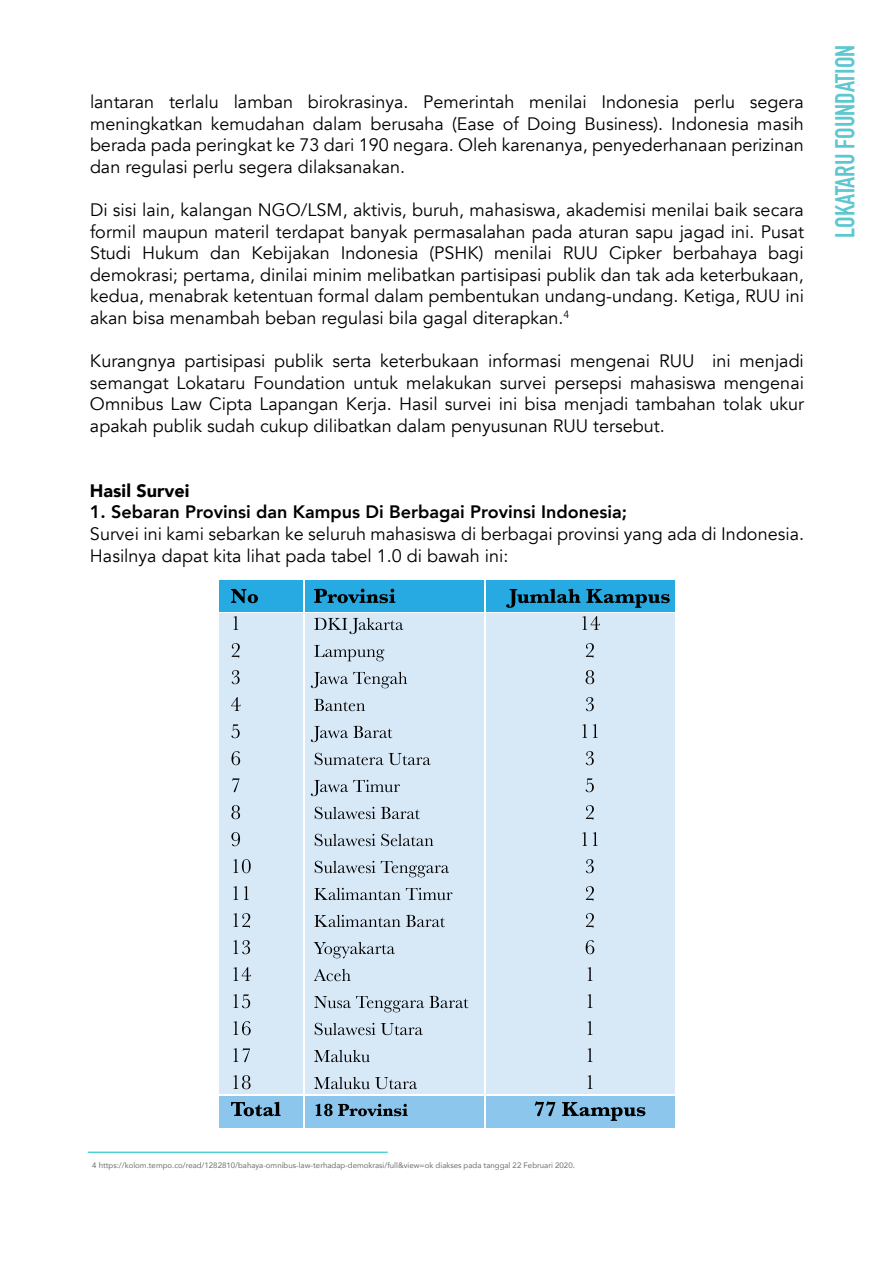
<style>
.page{position:relative;width:894px;height:1263px;background:#fff}
.page>*{position:absolute;margin:0;border:0;box-sizing:border-box;transform-origin:0 0}
.t1{font:700 27px "DIN Condensed";color:#5dc7d1}
.t2{font:18px/21.6px "Avenir";color:#000;text-align:justify}
.t3{font:800 18px "Avenir";color:#000}
.t4{font:900 18px "Avenir";color:#000}
.t5{font:7.8px "Avenir";color:#6e6e70}
</style>
<div class="page">
<div style="left:305px;top:580px;width:179px;height:31px;background:#27aae1"></div>
<div style="left:486px;top:580px;width:188px;height:31px;background:#27aae1"></div>
<div style="left:220px;top:580px;width:83px;height:31px;background:#27aae1"></div>
<div style="left:305px;top:1096px;width:179px;height:31px;background:#8cc6ec"></div>
<div style="left:486px;top:1096px;width:188px;height:31px;background:#8cc6ec"></div>
<div style="left:220px;top:1096px;width:83px;height:31px;background:#8cc6ec"></div>
<div style="left:305px;top:613px;width:179px;height:481px;background:#d7e8f7"></div>
<div style="left:486px;top:613px;width:188px;height:481px;background:#d7e8f7"></div>
<div style="left:220px;top:613px;width:83px;height:481px;background:#d7e8f7"></div>
<svg style="left:314px;top:589px;width:81px;height:14px"></svg>
<svg style="left:314px;top:618px;width:89px;height:16px"></svg>
<svg style="left:314px;top:645px;width:70px;height:16px"></svg>
<svg style="left:311px;top:672px;width:96px;height:16px"></svg>
<svg style="left:314px;top:699px;width:51px;height:12px"></svg>
<svg style="left:311px;top:726px;width:81px;height:16px"></svg>
<svg style="left:315px;top:753px;width:116px;height:12px"></svg>
<svg style="left:311px;top:780px;width:89px;height:16px"></svg>
<svg style="left:315px;top:807px;width:60px;height:12px"></svg>
<svg style="left:381px;top:807px;width:39px;height:12px"></svg>
<svg style="left:315px;top:834px;width:60px;height:12px"></svg>
<svg style="left:381px;top:834px;width:52px;height:12px"></svg>
<svg style="left:315px;top:861px;width:60px;height:12px"></svg>
<svg style="left:381px;top:861px;width:68px;height:16px"></svg>
<svg style="left:314px;top:888px;width:138px;height:12px"></svg>
<svg style="left:314px;top:915px;width:131px;height:12px"></svg>
<svg style="left:314px;top:942px;width:81px;height:16px"></svg>
<svg style="left:314px;top:969px;width:37px;height:12px"></svg>
<svg style="left:314px;top:996px;width:154px;height:16px"></svg>
<svg style="left:315px;top:1023px;width:60px;height:12px"></svg>
<svg style="left:381px;top:1023px;width:42px;height:12px"></svg>
<svg style="left:314px;top:1050px;width:56px;height:12px"></svg>
<svg style="left:314px;top:1077px;width:103px;height:12px"></svg>
<svg style="left:316px;top:1104px;width:92px;height:12px"></svg>
<svg style="left:506px;top:589px;width:164px;height:19px"></svg>
<svg style="left:582px;top:616px;width:18px;height:14px"></svg>
<svg style="left:586px;top:643px;width:8px;height:15px"></svg>
<svg style="left:586px;top:670px;width:8px;height:14px"></svg>
<svg style="left:586px;top:697px;width:8px;height:14px"></svg>
<svg style="left:582px;top:724px;width:5px;height:14px"></svg>
<svg style="left:593px;top:724px;width:5px;height:14px"></svg>
<svg style="left:586px;top:751px;width:8px;height:14px"></svg>
<svg style="left:586px;top:778px;width:8px;height:14px"></svg>
<svg style="left:586px;top:805px;width:8px;height:15px"></svg>
<svg style="left:582px;top:832px;width:5px;height:14px"></svg>
<svg style="left:593px;top:832px;width:5px;height:14px"></svg>
<svg style="left:586px;top:859px;width:8px;height:14px"></svg>
<svg style="left:586px;top:886px;width:8px;height:15px"></svg>
<svg style="left:586px;top:913px;width:8px;height:15px"></svg>
<svg style="left:586px;top:940px;width:8px;height:14px"></svg>
<svg style="left:588px;top:967px;width:4px;height:14px"></svg>
<svg style="left:588px;top:994px;width:4px;height:14px"></svg>
<svg style="left:588px;top:1021px;width:4px;height:14px"></svg>
<svg style="left:588px;top:1048px;width:4px;height:14px"></svg>
<svg style="left:588px;top:1075px;width:4px;height:14px"></svg>
<svg style="left:535px;top:1101px;width:21px;height:15px"></svg>
<svg style="left:562px;top:1102px;width:83px;height:19px"></svg>
<svg style="left:231px;top:589px;width:27px;height:14px"></svg>
<svg style="left:234px;top:616px;width:4px;height:14px"></svg>
<svg style="left:232px;top:643px;width:8px;height:15px"></svg>
<svg style="left:232px;top:670px;width:8px;height:14px"></svg>
<svg style="left:231px;top:697px;width:10px;height:14px"></svg>
<svg style="left:231px;top:724px;width:9px;height:14px"></svg>
<svg style="left:232px;top:751px;width:8px;height:14px"></svg>
<svg style="left:232px;top:778px;width:8px;height:14px"></svg>
<svg style="left:231px;top:805px;width:9px;height:14px"></svg>
<svg style="left:231px;top:832px;width:9px;height:14px"></svg>
<svg style="left:234px;top:859px;width:17px;height:14px"></svg>
<svg style="left:234px;top:886px;width:4px;height:14px"></svg>
<svg style="left:244px;top:886px;width:5px;height:14px"></svg>
<svg style="left:234px;top:913px;width:16px;height:15px"></svg>
<svg style="left:234px;top:940px;width:16px;height:14px"></svg>
<svg style="left:234px;top:967px;width:17px;height:14px"></svg>
<svg style="left:234px;top:994px;width:16px;height:14px"></svg>
<svg style="left:234px;top:1021px;width:17px;height:14px"></svg>
<svg style="left:234px;top:1048px;width:16px;height:14px"></svg>
<svg style="left:234px;top:1075px;width:17px;height:14px"></svg>
<svg style="left:231px;top:1102px;width:50px;height:14px"></svg>
<hr style="left:88px;top:1151px;width:300px;height:2px;background:#4fd1d9">
<p class="t2" style="left:90px;top:91px;width:716px">lantaran terlalu lamban birokrasinya. Pemerintah menilai Indonesia perlu segera meningkatkan kemudahan dalam berusaha (Ease of Doing Business). Indonesia masih berada pada peringkat ke 73 dari 190 negara. Oleh karenanya, penyederhanaan perizinan dan regulasi perlu segera dilaksanakan.</p>
<p class="t2" style="left:90px;top:199px;width:716px">Di sisi lain, kalangan NGO/LSM, aktivis, buruh, mahasiswa, akademisi menilai baik secara formil maupun materil terdapat banyak permasalahan pada aturan sapu jagad ini. Pusat Studi Hukum dan Kebijakan Indonesia (PSHK) menilai RUU Cipker berbahaya bagi demokrasi; pertama, dinilai minim melibatkan partisipasi publik dan tak ada keterbukaan, kedua, menabrak ketentuan formal dalam pembentukan undang-undang. Ketiga, RUU ini akan bisa menambah beban regulasi bila gagal diterapkan.<sup>4</sup></p>
<p class="t2" style="left:90px;top:351px;width:716px">Kurangnya partisipasi publik serta keterbukaan informasi mengenai RUU ini menjadi semangat Lokataru Foundation untuk melakukan survei persepsi mahasiswa mengenai Omnibus Law Cipta Lapangan Kerja. Hasil survei ini bisa menjadi tambahan tolak ukur apakah publik sudah cukup dilibatkan dalam penyusunan RUU tersebut.</p>
<p class="t4" style="left:90px;top:475px;width:101px">Hasil Survei</p>
<p class="t3" style="left:90px;top:498px;width:539px">1. Sebaran Provinsi dan Kampus Di Berbagai Provinsi Indonesia;</p>
<p class="t2" style="left:90px;top:523px;width:716px">Survei ini kami sebarkan ke seluruh mahasiswa di berbagai provinsi yang ada di Indonesia.<br>Hasilnya dapat kita lihat pada tabel 1.0 di bawah ini:</p>
<h1 class="t1" style="left:827px;top:238px;width:194px;rotate:-90deg">LOKATARU FOUNDATION</h1>
<p class="t5" style="left:92px;top:1159px;width:484px">4 https://kolom.tempo.co/read/1282810/bahaya-omnibus-law-terhadap-demokrasi/full&amp;view=ok diakses pada tanggal 22 Februari 2020.</p>
</div>
